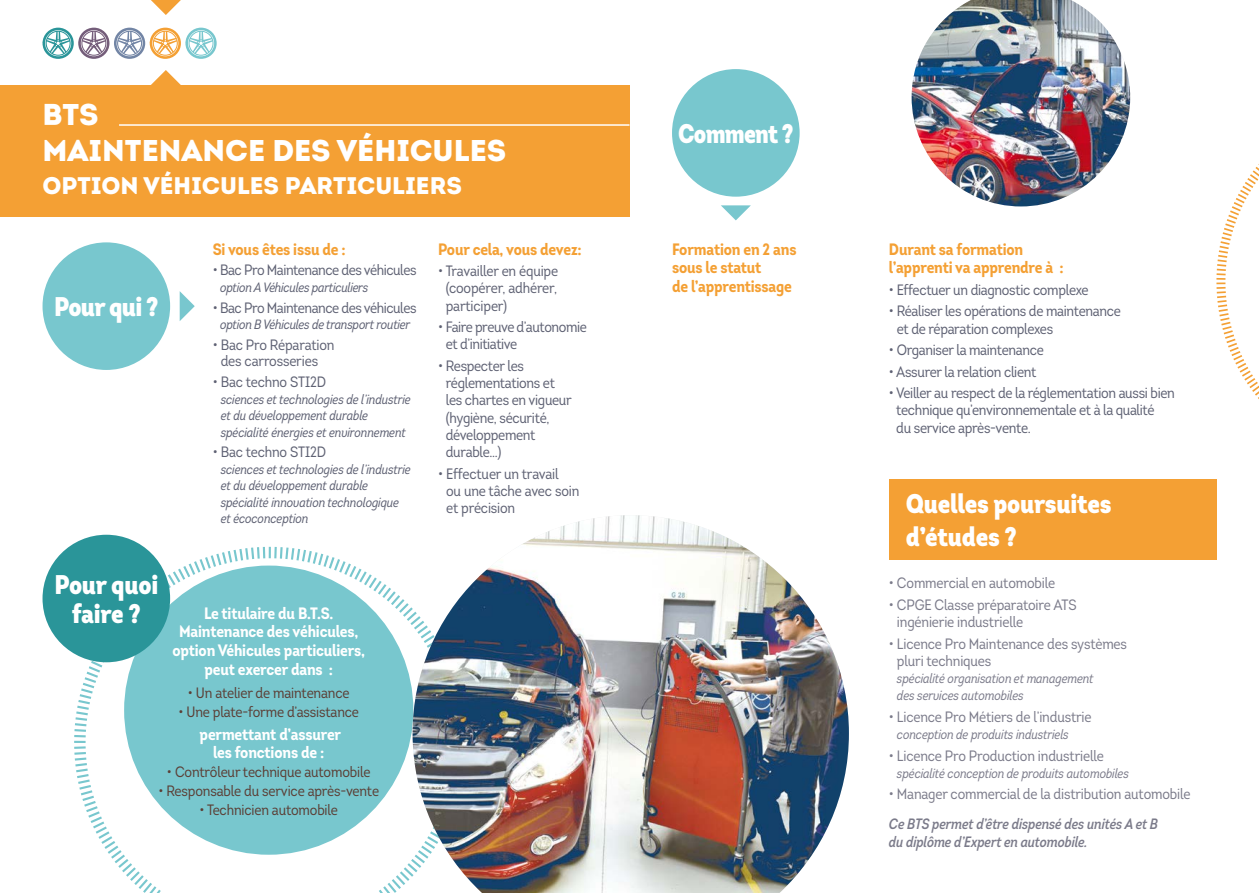
<style>
.page{position:relative;width:1259px;height:893px;background:#fff}
.page>*{position:absolute;margin:0;border:0;box-sizing:border-box;transform-origin:0 0}
.t1{font:30px/36px "Intro Black Caps";color:#fff}
.t2{font:900 27px/32.4px "Intro Cond";letter-spacing:-.01em;color:#fff}
.t3{font:900 27px "Intro Cond";letter-spacing:-.03em;color:#fff;scale:.95 1}
.t4{font:24px "Intro Black Caps";color:#fff}
.t5{font:700 16.5px/18.8px "Intro Cond";letter-spacing:-.01em;color:#fff;text-align:center}
.t6{font:700 16.5px/18.8px "Intro Cond";letter-spacing:-.01em;color:#f4a034}
.t7{font:15px/17.2px "Intro Cond";letter-spacing:-.02em;color:#5e6173}
.t8{font:15px/17.2px "Intro Cond";letter-spacing:-.01em;color:#7b7b8a}
.t9{font:15px "Intro Cond";letter-spacing:-.01em;color:#5b3e35}
.t10{font:italic 600 15px/17.2px "Intro Cond";letter-spacing:-.01em;color:#7b7b8a}
.t11{font:italic 13.5px/16.5px "Intro Cond";letter-spacing:-.01em;color:#5e6173}
.t12{font:italic 13.5px/17.2px "Intro Cond";letter-spacing:-.01em;color:#7b7b8a}
</style>
<div class="page">
<div style="left:0;top:85px;width:629px;height:132px;background:#f4a034"></div>
<div style="left:889px;top:479px;width:327px;height:81px;background:#f4a034"></div>
<svg style="left:72px;top:545px;width:340px;height:348px"></svg>
<div style="left:124px;top:566px;width:289px;height:289px;background:#78c7ce;border-radius:50%"></div>
<div style="left:43px;top:535px;width:127px;height:127px;background:#2a9599;border-radius:50%"></div>
<div style="left:43px;top:242px;width:127px;height:128px;background:#78c7ce;border-radius:50%"></div>
<hr style="left:119px;top:124px;width:510px;height:2px;background:#fff">
<div style="left:672px;top:69px;width:127px;height:128px;background:#78c7ce;border-radius:50%"></div>
<img style="left:911px;top:0;width:219px;height:206px">
<svg style="left:721px;top:205px;width:30px;height:15px"></svg>
<svg style="left:180px;top:291px;width:15px;height:30px"></svg>
<svg style="left:1216px;top:164px;width:43px;height:235px"></svg>
<svg style="left:42px;top:28px;width:175px;height:31px"></svg>
<svg style="left:151px;top:70px;width:30px;height:15px"></svg>
<svg style="left:151px;top:0;width:30px;height:15px"></svg>
<img style="left:412px;top:515px;width:437px;height:378px">
<h1 class="t1" style="left:43px;top:96px;width:465px">BTS<br>MAINTENANCE DES VÉHICULES</h1>
<h3 class="t4" style="left:43px;top:169px;width:421px">OPTION VÉHICULES PARTICULIERS</h3>
<h2 class="t2" style="left:54px;top:290px;width:106px">Pour qui ?</h2>
<p class="t6" style="left:213px;top:239px;width:135px">Si vous êtes issu de :</p>
<p class="t7" style="left:213px;top:262px;width:205px">• Bac Pro Maintenance des véhicules</p>
<p class="t11" style="left:220px;top:279px;width:150px">option A Véhicules particuliers</p>
<p class="t7" style="left:213px;top:299px;width:205px">• Bac Pro Maintenance des véhicules</p>
<p class="t11" style="left:220px;top:316px;width:192px">option B Véhicules de transport routier</p>
<p class="t7" style="left:213px;top:336px;width:123px;line-height:16.5px;text-align:center">• Bac Pro Réparation des carrosseries</p>
<p class="t7" style="left:213px;top:373px;width:115px">• Bac techno STI2D</p>
<p class="t11" style="left:221px;top:391px;width:192px">sciences et technologies de l’industrie et du développement durable spécialité énergies et environnement</p>
<p class="t7" style="left:213px;top:444px;width:115px">• Bac techno STI2D</p>
<p class="t11" style="left:221px;top:461px;width:192px">sciences et technologies de l’industrie et du développement durable spécialité innovation technologique et écoconception</p>
<h2 class="t2" style="left:54px;top:570px;width:105px;line-height:28.5px;text-align:center">Pour quoi faire ?</h2>
<p class="t5" style="left:172px;top:603px;width:194px">Le titulaire du B.T.S.<br>Maintenance des véhicules, option Véhicules particuliers, peut exercer dans :</p>
<p class="t9" style="left:188px;top:683px;width:163px">• Un atelier de maintenance</p>
<p class="t9" style="left:178px;top:702px;width:182px">• Une plate-forme d’assistance</p>
<p class="t5" style="left:200px;top:724px;width:143px">permettant d’assurer les fonctions de :</p>
<p class="t9" style="left:167px;top:763px;width:205px">• Contrôleur technique automobile</p>
<p class="t9" style="left:158px;top:781px;width:222px">• Responsable du service après-vente</p>
<p class="t9" style="left:199px;top:800px;width:140px">• Technicien automobile</p>
<p class="t6" style="left:438px;top:239px;width:145px">Pour cela, vous devez:</p>
<p class="t7" style="left:446px;top:262px;width:114px;text-align:justify;text-indent:-8px">• Travailler en équipe (coopérer, adhérer, participer)</p>
<p class="t7" style="left:446px;top:318px;width:143px;text-indent:-8px">• Faire preuve d’autonomie et d’initiative</p>
<p class="t7" style="left:446px;top:357px;width:127px;text-indent:-8px">• Respecter les réglementations et les chartes en vigueur (hygiène, sécurité, développement durable…)</p>
<p class="t7" style="left:446px;top:465px;width:135px;text-indent:-8px">• Effectuer un travail<br>ou une tâche avec soin et précision</p>
<h2 class="t3" style="left:678px;top:115px;width:123px">Comment ?</h2>
<p class="t6" style="left:672px;top:239px;width:126px">Formation en 2 ans sous le statut<br>de l’apprentissage</p>
<p class="t6" style="left:889px;top:239px;width:176px">Durant sa formation l’apprenti va apprendre à :</p>
<p class="t7" style="left:889px;top:281px;width:201px">• Effectuer un diagnostic complexe</p>
<p class="t7" style="left:896px;top:303px;width:226px;text-indent:-8px">• Réaliser les opérations de maintenance et de réparation complexes</p>
<p class="t7" style="left:889px;top:341px;width:156px">• Organiser la maintenance</p>
<p class="t7" style="left:889px;top:363px;width:149px">• Assurer la relation client</p>
<p class="t7" style="left:896px;top:384px;width:280px;text-indent:-7px">• Veiller au respect de la réglementation aussi bien technique qu’environnementale et à la qualité<br>du service après-vente.</p>
<h2 class="t2" style="left:906px;top:487px;width:207px">Quelles poursuites d’études ?</h2>
<p class="t8" style="left:889px;top:574px;width:168px">• Commercial en automobile</p>
<p class="t8" style="left:897px;top:596px;width:181px;text-indent:-8px">• CPGE Classe préparatoire ATS ingénierie industrielle</p>
<p class="t8" style="left:897px;top:635px;width:231px;text-indent:-8px">• Licence Pro Maintenance des systèmes pluri techniques</p>
<p class="t12" style="left:897px;top:670px;width:198px">spécialité organisation et management des services automobiles</p>
<p class="t8" style="left:889px;top:708px;width:204px">• Licence Pro Métiers de l’industrie</p>
<p class="t12" style="left:897px;top:726px;width:173px">conception de produits industriels</p>
<p class="t8" style="left:889px;top:747px;width:216px">• Licence Pro Production industrielle</p>
<p class="t12" style="left:897px;top:765px;width:233px">spécialité conception de produits automobiles</p>
<p class="t8" style="left:889px;top:786px;width:303px">• Manager commercial de la distribution automobile</p>
<p class="t10" style="left:889px;top:815px;width:271px">Ce BTS permet d’être dispensé des unités A et B du diplôme d’Expert en automobile.</p>
</div>
